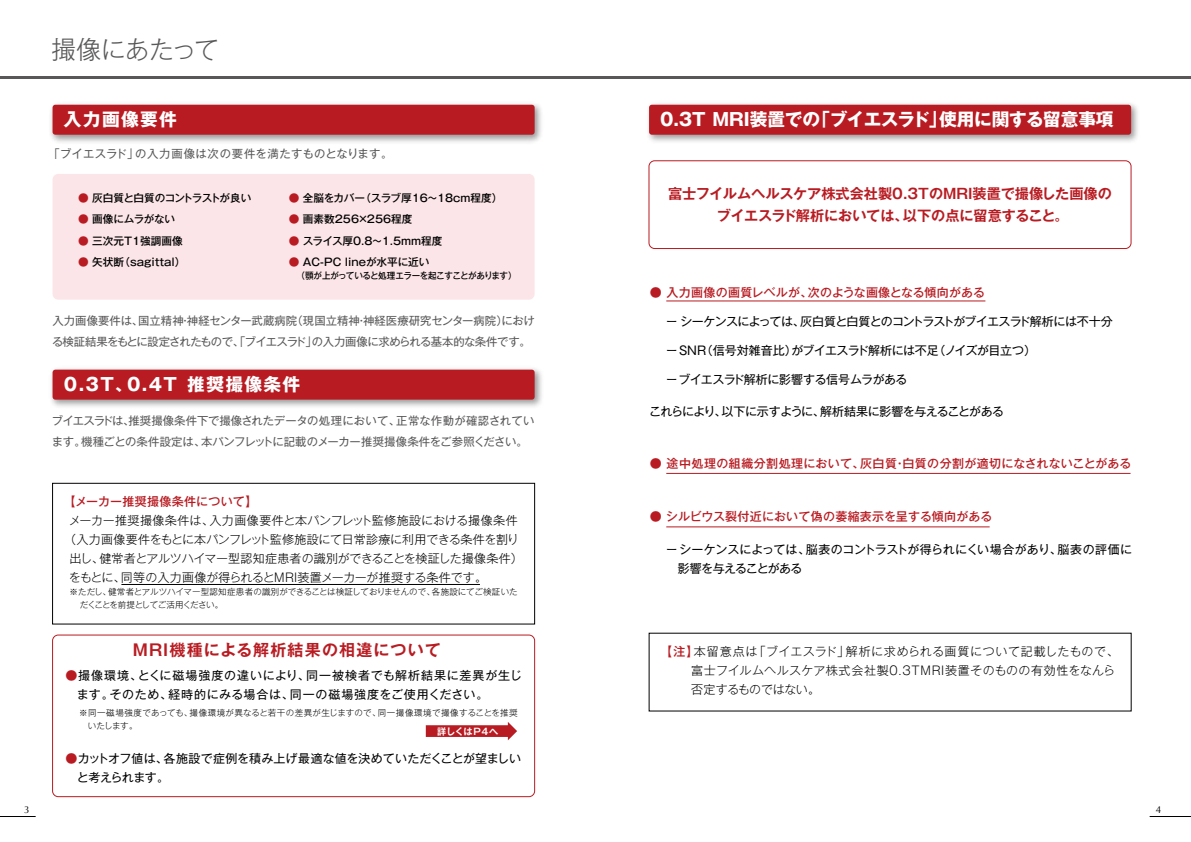
<style>
.page{position:relative;width:1191px;height:842px;background:#fff}
.page>*{position:absolute;margin:0;border:0;box-sizing:border-box;transform-origin:0 0}
.t1{font:300 24.8px "Gothic MB101 Pro";letter-spacing:-.03em;color:#595757}
.t2{font:700 17.7px "Gothic MB101 Pro";letter-spacing:-.01em;color:#fff}
.t3{font:700 17.7px "Gothic MB101 Pro";letter-spacing:.075em;color:#fff}
.t4{font:700 16px "Gothic MB101 Pro De";letter-spacing:.075em;color:#b81c22}
.t5{font:700 14.2px/22px "Gothic MB101 Pro De";color:#b81c22;text-align:center}
.t6{font:12px/19px "Gothic MB101 Pro";letter-spacing:-.015em;color:#000}
.t7{font:500 12px "Gothic MB101 Pro";letter-spacing:.02em;color:#b81c22}
.t8{font:300 12px/19px "Gothic MB101 Pro";letter-spacing:.04em;color:#000}
.t9{font:300 12px "Gothic MB101 Pro";letter-spacing:.01em;color:#000}
.t10{font:12px/19px "Gothic MB101 Pro";letter-spacing:.065em;color:#000}
.t11{font:12px "Gothic MB101 Pro";letter-spacing:-.06em;color:#000}
.t12{font:300 12px "Gothic MB101 Pro";letter-spacing:-.015em;color:#000}
.t13{font:300 12px "Gothic MB101 Pro";letter-spacing:-.01em;color:#000}
.t14{font:12px "Gothic MB101 Pro";letter-spacing:-.05em;color:#000}
.t15{font:12px "Gothic MB101 Pro";letter-spacing:-.04em;color:#000}
.t16{font:11.3px/21.3px "Gothic MB101 Pro";letter-spacing:-.005em;color:#595757}
.t17{font:11.3px "Gothic MB101 Pro";letter-spacing:.035em;color:#595757}
.t18{font:500 10.6px "Gothic MB101 Pro";color:#000}
.t19{font:500 10.6px "Gothic MB101 Pro";letter-spacing:-.06em;color:#000}
.t20{font:500 10.6px "Gothic MB101 Pro";letter-spacing:-.03em;color:#000}
.t21{font:10px "Optima";color:#000}
.t22{font:700 9.2px "Gothic MB101 Pro De";letter-spacing:.015em;color:#fff}
.t23{font:500 9px "Gothic MB101 Pro";letter-spacing:-.045em;color:#000;scale:.95 1}
.t24{font:300 8.5px/12.8px "Gothic MB101 Pro";letter-spacing:-.01em;color:#000}
.t25{font:300 8.5px/12.8px "Gothic MB101 Pro";letter-spacing:.04em;color:#000}
.s1{color:#b81c22}
.s2{font-weight:500;color:#b81c22}
</style>
<div class="page">
<hr style="left:0;top:816px;width:36px;height:1px;background:#000">
<hr style="left:1149px;top:816px;width:42px;height:1px;background:#000">
<img style="left:51px;top:104px;width:490px;height:39px">
<div style="left:53px;top:105px;width:481px;height:30px;background:#b81c22;border-radius:3px"></div>
<img style="left:51px;top:368px;width:491px;height:39px">
<div style="left:53px;top:370px;width:481px;height:30px;background:#b81c22;border-radius:3px"></div>
<div style="left:53px;top:174px;width:481px;height:126px;background:#fce5e8;border-radius:6px"></div>
<div style="left:52px;top:483px;width:483px;height:141px;border:1px solid #000"></div>
<div style="left:52px;top:634px;width:483px;height:163px;border:1px solid #b81c22;border-radius:6px"></div>
<img style="left:648px;top:103px;width:490px;height:39px">
<div style="left:649px;top:105px;width:482px;height:30px;background:#b81c22;border-radius:3px"></div>
<hr style="left:0;top:76px;width:1191px;height:3px;background:#595757">
<hr style="left:121px;top:584px;width:359px;height:1px;background:#000">
<svg style="left:426px;top:722px;width:91px;height:18px"></svg>
<div style="left:648px;top:160px;width:483px;height:89px;border:1px solid #b81c22;border-radius:6px"></div>
<hr style="left:666px;top:300px;width:319px;height:1px;background:#b81c22">
<hr style="left:666px;top:473px;width:464px;height:1px;background:#b81c22">
<hr style="left:666px;top:526px;width:323px;height:1px;background:#b81c22">
<h1 class="t1" style="left:51px;top:29px;width:169px">撮像にあたって</h1>
<h2 class="t2" style="left:64px;top:104px;width:114px">入力画像要件</h2>
<h2 class="t2" style="left:660px;top:104px;width:455px">0.3T MRI装置での「ブイエスラド」使用に関する留意事項</h2>
<p class="t17" style="left:48px;top:144px;width:346px">「ブイエスラド」の入力画像は次の要件を満たすものとなります。</p>
<p class="t19" style="left:78px;top:189px;width:175px"><span class="s1">●</span> 灰白質と白質のコントラストが良い</p>
<p class="t20" style="left:78px;top:211px;width:99px"><span class="s1">●</span> 画像にムラがない</p>
<p class="t18" style="left:78px;top:232px;width:106px"><span class="s1">●</span> 三次元T1強調画像</p>
<p class="t18" style="left:78px;top:253px;width:109px"><span class="s1">●</span> 矢状断（sagittal）</p>
<p class="t18" style="left:289px;top:189px;width:215px"><span class="s1">●</span> 全脳をカバー（スラブ厚16～18cm程度）</p>
<p class="t18" style="left:289px;top:211px;width:125px"><span class="s1">●</span> 画素数256×256程度</p>
<p class="t18" style="left:289px;top:232px;width:155px"><span class="s1">●</span> スライス厚0.8～1.5mm程度</p>
<p class="t18" style="left:289px;top:253px;width:142px"><span class="s1">●</span> AC-PC lineが水平に近い</p>
<p class="t23" style="left:296px;top:268px;width:233px">（顎が上がっていると処理エラーを起こすことがあります）</p>
<p class="t16" style="left:52px;top:308px;width:484px">入力画像要件は、国立精神・神経センター武蔵病院（現国立精神・神経医療研究センター病院）における検証結果をもとに設定されたもので、「ブイエスラド」の入力画像に求められる基本的な条件です。</p>
<h2 class="t3" style="left:64px;top:369px;width:238px">0.3T、0.4T 推奨撮像条件</h2>
<p class="t16" style="left:52px;top:408px;width:484px">ブイエスラドは、推奨撮像条件下で撮像されたデータの処理において、正常な作動が確認されています。機種ごとの条件設定は、本パンフレットに記載のメーカー推奨撮像条件をご参照ください。</p>
<p class="t7" style="left:64px;top:492px;width:195px">【メーカー推奨撮像条件について】</p>
<p class="t9" style="left:69px;top:511px;width:450px">メーカー推奨撮像条件は、入力画像要件と本パンフレット監修施設における撮像条件</p>
<p class="t12" style="left:64px;top:530px;width:456px">（入力画像要件をもとに本パンフレット監修施設にて日常診療に利用できる条件を割り</p>
<p class="t13" style="left:69px;top:549px;width:455px">出し、健常者とアルツハイマー型認知症患者の識別ができることを検証した撮像条件）</p>
<p class="t9" style="left:69px;top:568px;width:420px">をもとに、同等の入力画像が得られるとMRI装置メーカーが推奨する条件です。</p>
<p class="t24" style="left:80px;top:584px;width:439px;text-indent:-10px">※ただし、健常者とアルツハイマー型認知症患者の識別ができることは検証しておりませんので、各施設にてご検証いただくことを前提としてご活用ください。</p>
<h3 class="t4" style="left:133px;top:637px;width:309px">MRI機種による解析結果の相違について</h3>
<p class="t10" style="left:77px;top:664px;width:446px;text-indent:-11px"><span class="s1">●</span>撮像環境、とくに磁場強度の違いにより、同一被検者でも解析結果に差異が生じます。そのため、経時的にみる場合は、同一の磁場強度をご使用ください。</p>
<p class="t25" style="left:88px;top:705px;width:431px;text-indent:-9px">※同一磁場強度であっても、撮像環境が異なると若干の差異が生じますので、同一撮像環境で撮像することを推奨いたします。</p>
<p class="t22" style="left:437px;top:724px;width:63px">詳しくはP4へ</p>
<p class="t6" style="left:77px;top:747px;width:446px;text-indent:-11px"><span class="s1">●</span>カットオフ値は、各施設で症例を積み上げ最適な値を決めていただくことが望ましいと考えられます。</p>
<p class="t5" style="left:668px;top:181px;width:445px">富士フイルムヘルスケア株式会社製0.3TのMRI装置で撮像した画像のブイエスラド解析においては、以下の点に留意すること。</p>
<p class="t7" style="left:650px;top:282px;width:337px">● 入力画像の画質レベルが、次のような画像となる傾向がある</p>
<p class="t11" style="left:666px;top:311px;width:448px">ーシーケンスによっては、灰白質と白質とのコントラストがブイエスラド解析には不十分</p>
<p class="t6" style="left:666px;top:340px;width:372px">ーSNR（信号対雑音比）がブイエスラド解析には不足（ノイズが目立つ）</p>
<p class="t15" style="left:666px;top:370px;width:243px">ーブイエスラド解析に影響する信号ムラがある</p>
<p class="t14" style="left:649px;top:401px;width:356px">これらにより、以下に示すように、解析結果に影響を与えることがある</p>
<p class="t7" style="left:650px;top:453px;width:483px">● 途中処理の組織分割処理において、灰白質・白質の分割が適切になされないことがある</p>
<p class="t7" style="left:650px;top:507px;width:344px">● シルビウス裂付近において偽の萎縮表示を呈する傾向がある</p>
<p class="t6" style="left:678px;top:538px;width:455px;text-indent:-12px">ーシーケンスによっては、脳表のコントラストが得られにくい場合があり、脳表の評価に影響を与えることがある</p>
<p class="t8" style="left:691px;top:640px;width:429px;text-indent:-31px"><span class="s2">【注】</span>本留意点は「ブイエスラド」解析に求められる画質について記載したもので、富士フイルムヘルスケア株式会社製0.3TMRI装置そのものの有効性をなんら否定するものではない。</p>
<p class="t21" style="left:24px;top:803px;width:7px">3</p>
<p class="t21" style="left:1155px;top:803px;width:7px">4</p>
</div>
